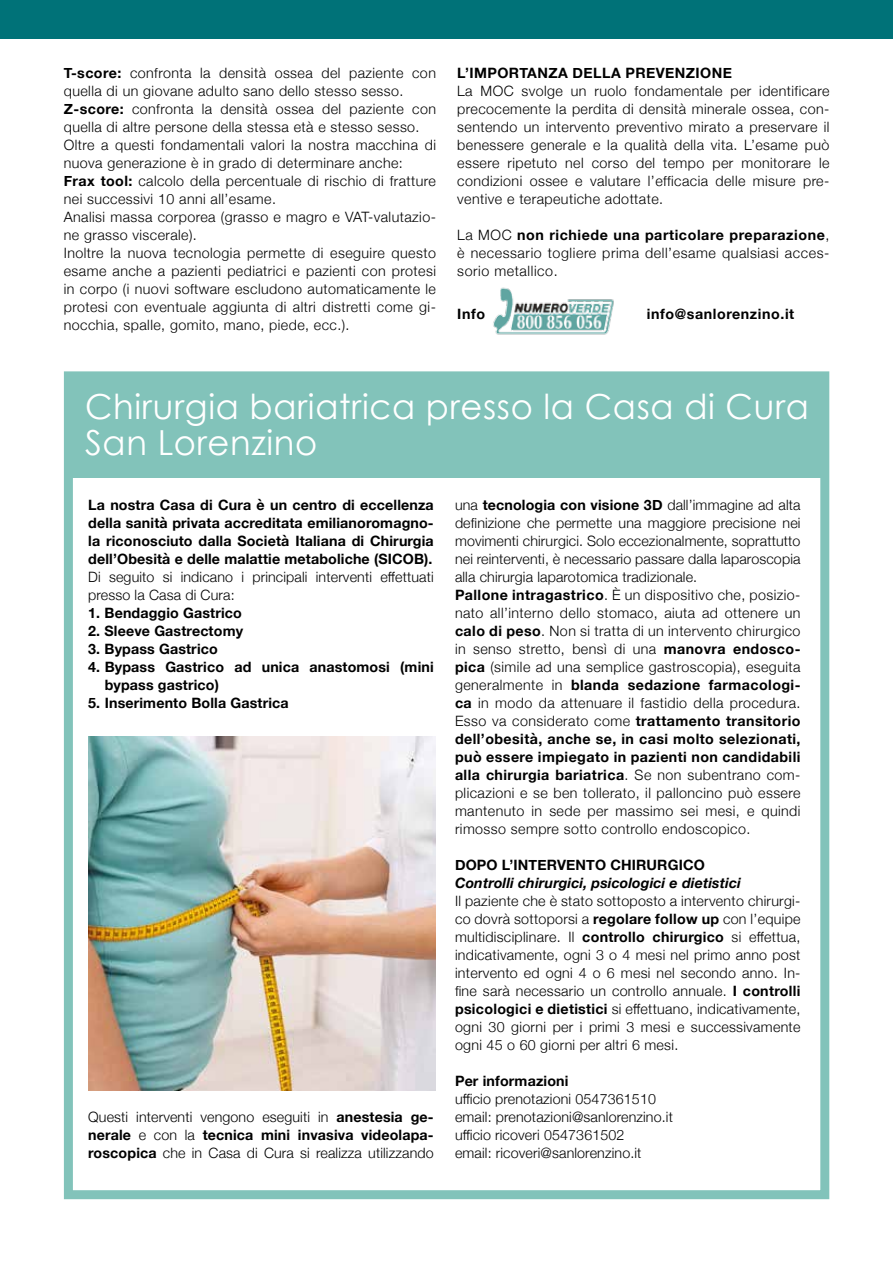
<style>
.page{position:relative;width:893px;height:1263px;background:#fff}
.page>*{position:absolute;margin:0;border:0;box-sizing:border-box;transform-origin:0 0}
.t1{font:34.5px/36px "Century Gothic";letter-spacing:.02em;color:#fff}
.t2{font:300 14.25px/18px "Helvetica Neue";letter-spacing:.03em;color:#000;text-align:justify}
.t3{font:700 14.25px/18px "Helvetica Neue";letter-spacing:.01em;color:#000;text-align:justify}
.t4{font:300 14.25px/18px "Helvetica Neue";letter-spacing:.01em;color:#000}
.t5{font:italic 700 14.25px "Helvetica Neue";letter-spacing:.01em;color:#000}
.t6{font:700 14.25px "Helvetica Neue";letter-spacing:.03em;color:#000}
.t7{font:700 14.25px "Helvetica Neue";letter-spacing:.04em;color:#000}
.s1{font-weight:700}
</style>
<div class="page">
<div style="left:0;top:0;width:893px;height:38px;background:#007278"></div>
<div style="left:69px;top:378px;width:757px;height:100px;background:#82c3ba"></div>
<div style="left:64px;top:371px;width:765px;height:828px;border:9px solid #82c3ba"></div>
<img style="left:493px;top:287px;width:121px;height:48px">
<img style="left:88px;top:736px;width:348px;height:355px">
<p class="t2" style="left:64px;top:63px;width:374px;text-align:left"><span class="s1">T-score:</span> confronta la densità ossea del paziente con quella di un giovane adulto sano dello stesso sesso.<br><span class="s1">Z-score:</span> confronta la densità ossea del paziente con quella di altre persone della stessa età e stesso sesso.<br>Oltre a questi fondamentali valori la nostra macchina di nuova generazione è in grado di determinare anche:<br><span class="s1">Frax tool:</span> calcolo della percentuale di rischio di fratture nei successivi 10 anni all’esame.<br>Analisi massa corporea (grasso e magro e VAT-valutazio&shy;ne grasso viscerale).<br>Inoltre la nuova tecnologia permette di eseguire questo esame anche a pazienti pediatrici e pazienti con protesi in corpo (i nuovi software escludono automaticamente le protesi con eventuale aggiunta di altri distretti come gi&shy;nocchia, spalle, gomito, mano, piede, ecc.).</p>
<p class="t6" style="left:457px;top:62px;width:276px">L’IMPORTANZA DELLA PREVENZIONE</p>
<p class="t2" style="left:457px;top:81px;width:374px">La MOC svolge un ruolo fondamentale per identificare precocemente la perdita di densità minerale ossea, con&shy;sentendo un intervento preventivo mirato a preservare il benessere generale e la qualità della vita. L’esame può essere ripetuto nel corso del tempo per monitorare le condizioni ossee e valutare l’efficacia delle misure pre&shy;ventive e terapeutiche adottate.</p>
<p class="t2" style="left:457px;top:225px;width:374px">La MOC <span class="s1">non richiede una particolare preparazione</span>, è necessario togliere prima dell’esame qualsiasi acces&shy;sorio metallico.</p>
<p class="t3" style="left:457px;top:305px;width:29px">Info</p>
<p class="t7" style="left:647px;top:302px;width:149px">info@sanlorenzino.it</p>
<h1 class="t1" style="left:85px;top:388px;width:725px">Chirurgia bariatrica presso la Casa di Cura<br>San Lorenzino</h1>
<p class="t3" style="left:88px;top:496px;width:347px">La nostra Casa di Cura è un centro di eccellenza della sanità privata accreditata emilianoromagno&shy;la riconosciuto dalla Società Italiana di Chirurgia dell’Obesità e delle malattie metaboliche (SICOB).</p>
<p class="t4" style="left:88px;top:566px;width:347px">Di seguito si indicano i principali interventi effettuati presso la Casa di Cura:</p>
<p class="t3" style="left:88px;top:604px;width:155px">1. Bendaggio Gastrico</p>
<p class="t3" style="left:88px;top:622px;width:156px">2. Sleeve Gastrectomy</p>
<p class="t3" style="left:88px;top:640px;width:131px">3. Bypass Gastrico</p>
<p class="t3" style="left:105px;top:658px;width:330px;text-indent:-17px">4. Bypass Gastrico ad unica anastomosi (mini bypass gastrico)</p>
<p class="t3" style="left:88px;top:694px;width:202px">5. Inserimento Bolla Gastrica</p>
<p class="t2" style="left:88px;top:1106px;width:347px">Questi interventi vengono eseguiti in <span class="s1">anestesia ge&shy;nerale</span> e con la <span class="s1">tecnica mini invasiva videolapa&shy;roscopica</span> che in Casa di Cura si realizza utilizzando</p>
<p class="t2" style="left:455px;top:494px;width:347px;text-align:left">una <span class="s1">tecnologia con visione 3D</span> dall’immagine ad alta definizione che permette una maggiore precisione nei movimenti chirurgici. Solo eccezionalmente, soprattutto nei reinterventi, è necessario passare dalla laparoscopia alla chirurgia laparotomica tradizionale.<br><span class="s1">Pallone intragastrico</span>. È un dispositivo che, posizio&shy;nato all’interno dello stomaco, aiuta ad ottenere un <span class="s1">calo di peso</span>. Non si tratta di un intervento chirurgico in senso stretto, bensì di una <span class="s1">manovra endosco&shy;pica</span> (simile ad una semplice gastroscopia), eseguita generalmente in <span class="s1">blanda sedazione farmacologi&shy;ca</span> in modo da attenuare il fastidio della procedura.<br>Esso va considerato come <span class="s1">trattamento transitorio dell’obesità, anche se, in casi molto selezionati, può essere impiegato in pazienti non candidabili alla chirurgia bariatrica</span>. Se non subentrano com&shy;plicazioni e se ben tollerato, il palloncino può essere mantenuto in sede per massimo sei mesi, e quindi rimosso sempre sotto controllo endoscopico.</p>
<p class="t3" style="left:455px;top:856px;width:251px">DOPO L’INTERVENTO CHIRURGICO</p>
<p class="t5" style="left:455px;top:871px;width:287px">Controlli chirurgici, psicologici e dietistici</p>
<p class="t2" style="left:455px;top:890px;width:347px">Il paziente che è stato sottoposto a intervento chirurgi&shy;co dovrà sottoporsi a <span class="s1">regolare follow up</span> con l’equipe multidisciplinare. Il <span class="s1">controllo chirurgico</span> si effettua, indicativamente, ogni 3 o 4 mesi nel primo anno post intervento ed ogni 4 o 6 mesi nel secondo anno. In&shy;fine sarà necessario un controllo annuale. <span class="s1">I controlli psicologici e dietistici</span> si effettuano, indicativamente, ogni 30 giorni per i primi 3 mesi e successivamente ogni 45 o 60 giorni per altri 6 mesi.</p>
<p class="t3" style="left:455px;top:1072px;width:115px">Per informazioni</p>
<p class="t4" style="left:455px;top:1088px;width:219px">ufficio prenotazioni 0547361510 email: prenotazioni@sanlorenzino.it ufficio ricoveri 0547361502<br>email: ricoveri@sanlorenzino.it</p>
</div>
